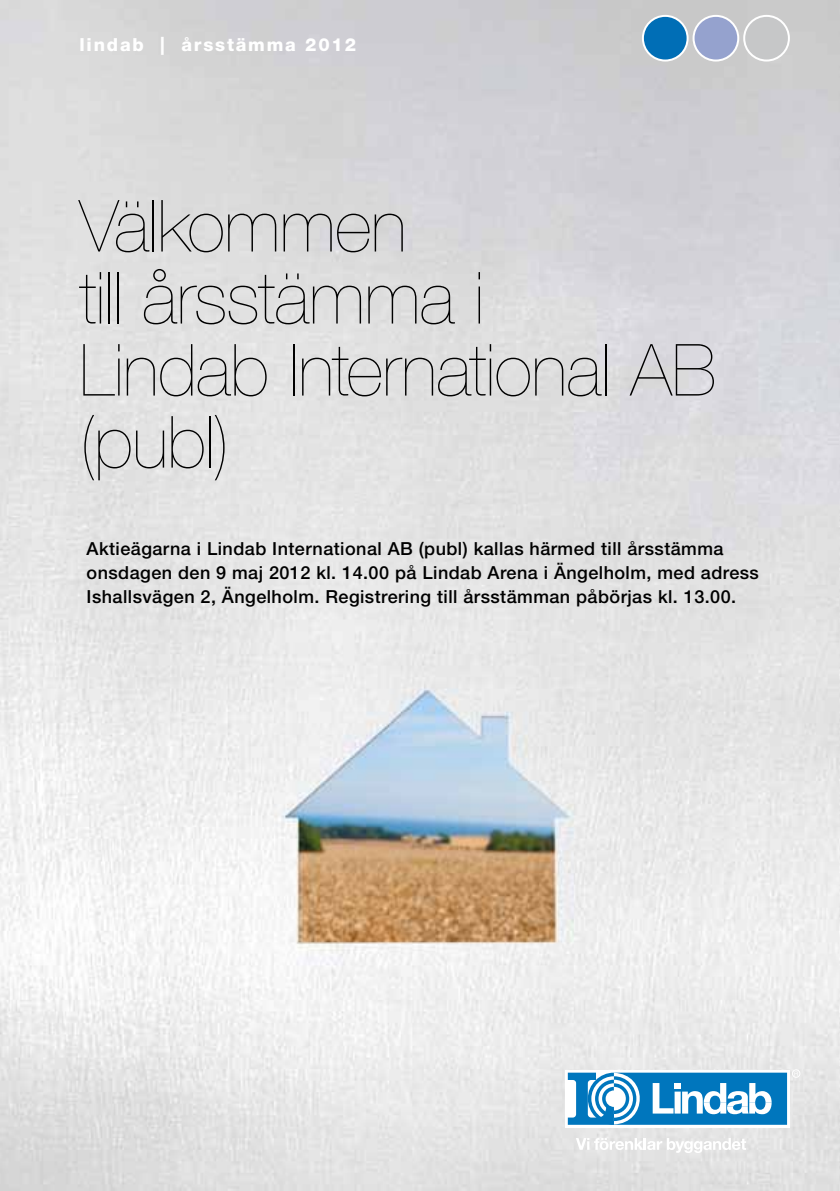
<style>
.page{position:relative;width:840px;height:1191px;background:#fff}
.page>*{position:absolute;margin:0;border:0;box-sizing:border-box;transform-origin:0 0}
.t1{font:200 72px/72px "Helvetica Neue LT Pro";letter-spacing:-.01em;color:#000}
.t2{font:500 18px/24px "Helvetica Neue LT Pro";letter-spacing:.025em;color:#000}
.t3{font:800 18px "Helvetica Neue LT Pro";letter-spacing:.1em;color:#fff}
</style>
<div class="page">
<img style="left:0;top:0;width:839px;height:1191px">
<div style="left:642px;top:16px;width:45px;height:45px;background:#006eb6;border-radius:50%"></div>
<div style="left:641px;top:15px;width:47px;height:47px;border:2px solid #fff;border-radius:50%"></div>
<div style="left:693px;top:16px;width:44px;height:45px;background:#95a2ce;border-radius:50%"></div>
<div style="left:692px;top:15px;width:46px;height:47px;border:2px solid #fff;border-radius:50%"></div>
<div style="left:743px;top:16px;width:45px;height:45px;background:#c6c7c8;border-radius:50%"></div>
<div style="left:742px;top:15px;width:47px;height:47px;border:2px solid #fff;border-radius:50%"></div>
<svg style="left:565px;top:1069px;width:224px;height:58px"></svg>
<svg style="left:567px;top:1072px;width:219px;height:52px"></svg>
<div style="left:791px;top:1069px;width:8px;height:8px;border:1px solid #fff;border-radius:50%"></div>
<svg style="left:794px;top:1071px;width:3px;height:4px"></svg>
<svg style="left:575px;top:1138px;width:170px;height:15px"></svg>
<p class="t3" style="left:79px;top:34px;width:278px">lindab | årsstämma 2012</p>
<h1 class="t1" style="left:79px;top:190px;width:638px">Välkommen<br>till årsstämma i<br>Lindab International AB (publ)</h1>
<p class="t2" style="left:86px;top:536px;width:673px">Aktieägarna i Lindab International AB (publ) kallas härmed till årsstämma onsdagen den 9 maj 2012 kl. 14.00 på Lindab Arena i Ängelholm, med adress<br>Ishallsvägen 2, Ängelholm. Registrering till årsstämman påbörjas kl. 13.00.</p>
</div>
